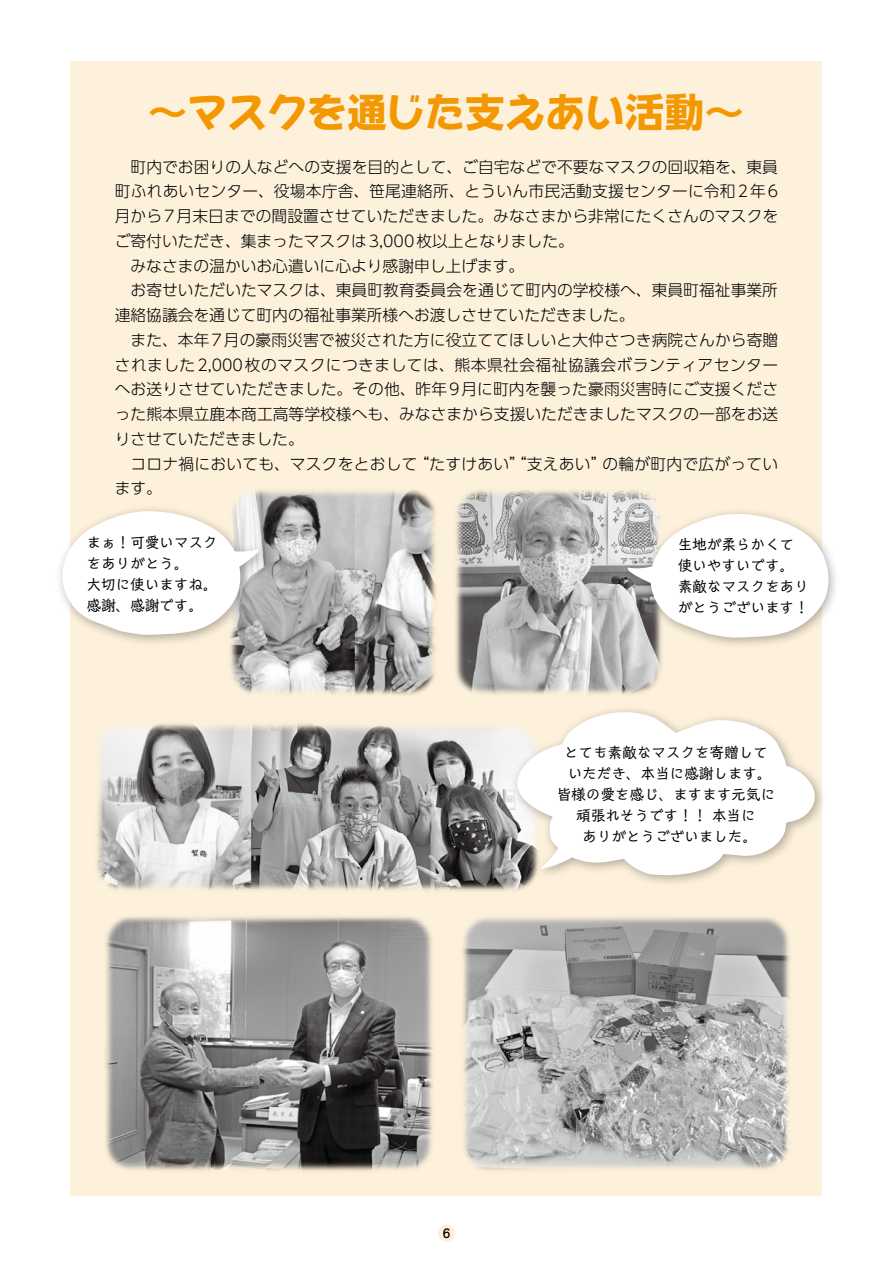
<style>
.page{position:relative;width:893px;height:1263px;background:#fff}
.page>*{position:absolute;margin:0;border:0;box-sizing:border-box;transform-origin:0 0}
.t1{font:700 39px "Happy N Std";letter-spacing:.02em;color:#f39800}
.t2{font:300 15.75px/24.8px "UD Shin Go Pro";letter-spacing:.005em;color:#000}
.t3{font:15px/21px "Talking Std";letter-spacing:-.03em;color:#000}
.t4{font:500 12px "Jun 34 Pro";color:#000}
.s1{font-family:"UD Shin Go Pro"}
</style>
<div class="page">
<div style="left:438px;top:1225px;width:17px;height:17px;background:#fdefd9;border-radius:50%"></div>
<div style="left:71px;top:62px;width:751px;height:1134px;background:#fdf1db"></div>
<img style="left:455px;top:490px;width:207px;height:205px">
<img style="left:230px;top:490px;width:206px;height:205px">
<img style="left:617px;top:503px;width:218px;height:150px">
<svg style="left:626px;top:514px;width:203px;height:124px;background:#f0eeec"></svg>
<img style="left:70px;top:500px;width:204px;height:150px">
<svg style="left:59px;top:511px;width:201px;height:124px;background:#f6f5f2"></svg>
<img style="left:97px;top:723px;width:409px;height:168px">
<img style="left:506px;top:709px;width:134px;height:160px">
<svg style="left:515px;top:711px;width:307px;height:158px;fill:#fff"></svg>
<img style="left:386px;top:869px;width:404px;height:362px">
<img style="left:105px;top:908px;width:334px;height:267px">
<h1 class="t1" style="left:148px;top:83px;width:597px"><span class="s1">～</span>マスクを<span class="s1">通</span>じた<span class="s1">支</span>えあい<span class="s1">活動～</span></h1>
<p class="t2" style="left:115px;top:154px;width:665px">　町内でお困りの人などへの支援を目的として、ご自宅などで不要なマスクの回収箱を、東員町ふれあいセンター、役場本庁舎、笹尾連絡所、とういん市民活動支援センターに令和2年6月から7月末日までの間設置させていただきました。みなさまから非常にたくさんのマスクをご寄付いただき、集まったマスクは3,000枚以上となりました。<br>　みなさまの温かいお心遣いに心より感謝申し上げます。<br>　お寄せいただいたマスクは、東員町教育委員会を通じて町内の学校様へ、東員町福祉事業所連絡協議会を通じて町内の福祉事業所様へお渡しさせていただきました。<br>　また、本年7月の豪雨災害で被災された方に役立ててほしいと大仲さつき病院さんから寄贈されました2,000枚のマスクにつきましては、熊本県社会福祉協議会ボランティアセンターへお送りさせていただきました。その他、昨年9月に町内を襲った豪雨災害時にご支援くださった熊本県立鹿本商工高等学校様へも、みなさまから支援いただきましたマスクの一部をお送りさせていただきました。<br>　コロナ禍においても、マスクをとおして“たすけあい”“支えあい”の輪が町内で広がっています。</p>
<p class="t3" style="left:86px;top:530px;width:133px">まぁ！可愛いマスクをありがとう。<br>大切に使いますね。感謝、感謝です。</p>
<p class="t3" style="left:678px;top:533px;width:133px">生地が柔らかくて使いやすいです。素敵なマスクをありがとうございます！</p>
<p class="t3" style="left:557px;top:741px;width:220px;text-align:center">とても素敵なマスクを寄贈していただき、本当に感謝します。皆様の愛を感じ、ますます元気に頑張れそうです！！本当に<br>ありがとうございました。</p>
<p class="t4" style="left:443px;top:1224px;width:9px">6</p>
</div>
